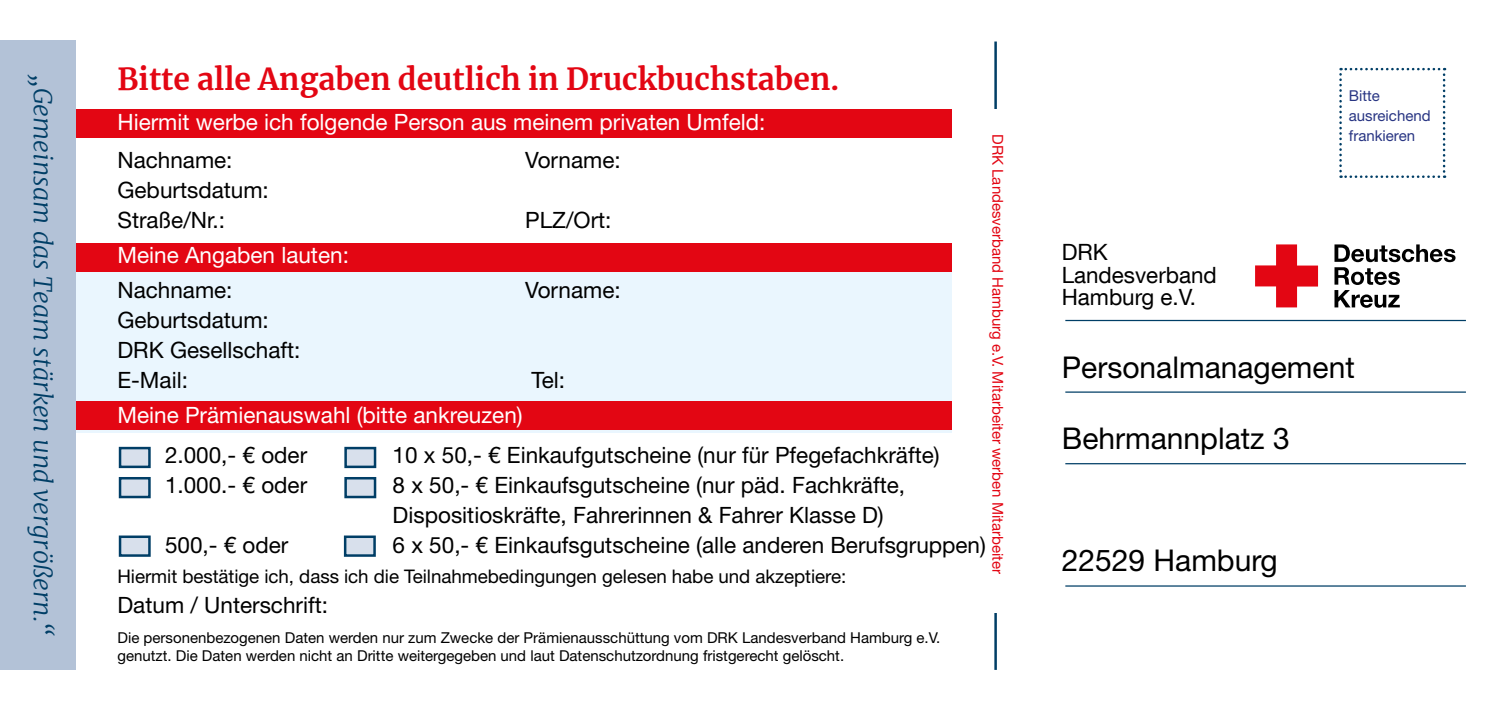
<style>
.page{position:relative;width:1489px;height:713px;background:#fff}
.page>*{position:absolute;margin:0;border:0;box-sizing:border-box;transform-origin:0 0}
.t1{font:30px "Helvetica Neue LT Pro";color:#000}
.t2{font:700 30px "Merriweather";color:#e30613}
.t3{font:italic 300 25px "Merriweather";color:#003e66}
.t4{font:22.5px/30px "Helvetica Neue LT Pro";color:#000}
.t5{font:22.5px "Helvetica Neue LT Pro";color:#fff}
.t6{font:22.5px/22.5px "Helvetica Neue LT Com";color:#000}
.t7{font:18.75px "Helvetica Neue LT Pro";letter-spacing:-.005em;color:#000}
.t8{font:15px/17.5px "Helvetica Neue LT Pro";color:#000}
.t9{font:15px "Helvetica Neue LT Pro";color:#e30613}
.t10{font:15px/20px "Helvetica Neue LT Pro";color:#283583}
</style>
<div class="page">
<div style="left:67px;top:271px;width:893px;height:162px;background:#eaf6fe"></div>
<div style="left:76px;top:401px;width:893px;height:29px;background:#e30613"></div>
<div style="left:0;top:40px;width:76px;height:629px;background:#b3c2d7"></div>
<div style="left:76px;top:109px;width:893px;height:28px;background:#e30613"></div>
<div style="left:76px;top:243px;width:893px;height:29px;background:#e30613"></div>
<hr style="left:994px;top:41px;width:2px;height:628px;background:#003e66">
<hr style="left:1065px;top:320px;width:400px;height:1px;background:#003e66">
<hr style="left:1065px;top:391px;width:400px;height:1px;background:#003e66">
<hr style="left:1065px;top:463px;width:400px;height:1px;background:#003e66">
<hr style="left:1065px;top:585px;width:400px;height:1px;background:#003e66">
<svg style="left:1339px;top:68px;width:106px;height:110px"></svg>
<div style="left:951px;top:109px;width:52px;height:503px;background:#fff"></div>
<div style="left:120px;top:448px;width:29px;height:18px;background:#d8e0ec"></div>
<div style="left:119px;top:446px;width:32px;height:22px;border:2px solid #003e66"></div>
<div style="left:120px;top:478px;width:29px;height:18px;background:#d8e0ec"></div>
<div style="left:119px;top:476px;width:32px;height:22px;border:2px solid #003e66"></div>
<div style="left:345px;top:448px;width:30px;height:18px;background:#d8e0ec"></div>
<div style="left:344px;top:446px;width:32px;height:22px;border:2px solid #003e66"></div>
<div style="left:345px;top:478px;width:30px;height:18px;background:#d8e0ec"></div>
<div style="left:344px;top:476px;width:32px;height:22px;border:2px solid #003e66"></div>
<div style="left:120px;top:536px;width:29px;height:19px;background:#d8e0ec"></div>
<div style="left:119px;top:535px;width:32px;height:21px;border:2px solid #003e66"></div>
<div style="left:345px;top:536px;width:29px;height:19px;background:#d8e0ec"></div>
<div style="left:344px;top:535px;width:32px;height:21px;border:2px solid #003e66"></div>
<svg style="left:1334px;top:244px;width:121px;height:63px"></svg>
<svg style="left:1255px;top:244px;width:62px;height:63px"></svg>
<p class="t3" style="left:60px;top:74px;width:564px;rotate:90deg">„Gemeinsam das Team stärken und vergrößern.“</p>
<h1 class="t2" style="left:117px;top:58px;width:723px">Bitte alle Angaben deutlich in Druckbuchstaben.</h1>
<p class="t5" style="left:117px;top:108px;width:649px">Hiermit werbe ich folgende Person aus meinem privaten Umfeld:</p>
<p class="t4" style="left:117px;top:144px;width:117px">Nachname:</p>
<p class="t4" style="left:525px;top:144px;width:97px">Vorname:</p>
<p class="t4" style="left:117px;top:174px;width:153px">Geburtsdatum:<br>Straße/Nr.:</p>
<p class="t9" style="left:1007px;top:134px;width:441px;rotate:90deg">DRK Landesverband Hamburg e.V. Mitarbeiter werben Mitarbeiter</p>
<p class="t4" style="left:525px;top:204px;width:88px">PLZ/Ort:</p>
<p class="t5" style="left:117px;top:241px;width:233px">Meine Angaben lauten:</p>
<p class="t4" style="left:117px;top:274px;width:117px">Nachname:</p>
<p class="t4" style="left:525px;top:274px;width:97px">Vorname:</p>
<p class="t4" style="left:117px;top:304px;width:184px">Geburtsdatum:<br>DRK Gesellschaft:<br>E-Mail:</p>
<p class="t4" style="left:531px;top:364px;width:35px">Tel:</p>
<p class="t5" style="left:117px;top:401px;width:407px">Meine Prämienauswahl (bitte ankreuzen)</p>
<p class="t4" style="left:165px;top:439px;width:144px">2.000,- € oder</p>
<p class="t4" style="left:392px;top:439px;width:548px">10 x 50,- € Einkaufgutscheine (nur für Pfegefachkräfte)</p>
<p class="t4" style="left:165px;top:469px;width:144px">1.000.- € oder</p>
<p class="t4" style="left:392px;top:469px;width:514px">8 x 50,- € Einkaufsgutscheine (nur päd. Fachkräfte,<br>Dispositioskräfte, Fahrerinnen &amp; Fahrer Klasse D)</p>
<p class="t4" style="left:165px;top:529px;width:125px">500,- € oder</p>
<p class="t4" style="left:392px;top:529px;width:595px">6 x 50,- € Einkaufsgutscheine (alle anderen Berufsgruppen)</p>
<p class="t7" style="left:117px;top:564px;width:730px">Hiermit bestätige ich, dass ich die Teilnahmebedingungen gelesen habe und akzeptiere:</p>
<p class="t4" style="left:117px;top:589px;width:212px">Datum / Unterschrift:</p>
<p class="t8" style="left:117px;top:628px;width:824px">Die personenbezogenen Daten werden nur zum Zwecke der Prämienausschüttung vom DRK Landesverband Hamburg e.V. genutzt. Die Daten werden nicht an Dritte weitergegeben und laut Datenschutzordnung fristgerecht gelöscht.</p>
<p class="t6" style="left:1061px;top:240px;width:157px">DRK<br>Landesverband<br>Hamburg e.V.</p>
<p class="t10" style="left:1348px;top:85px;width:83px">Bitte ausreichend frankieren</p>
<h1 class="t1" style="left:1061px;top:348px;width:294px">Personalmanagement</h1>
<h1 class="t1" style="left:1061px;top:420px;width:229px">Behrmannplatz 3</h1>
<h1 class="t1" style="left:1061px;top:541px;width:217px">22529 Hamburg</h1>
</div>
